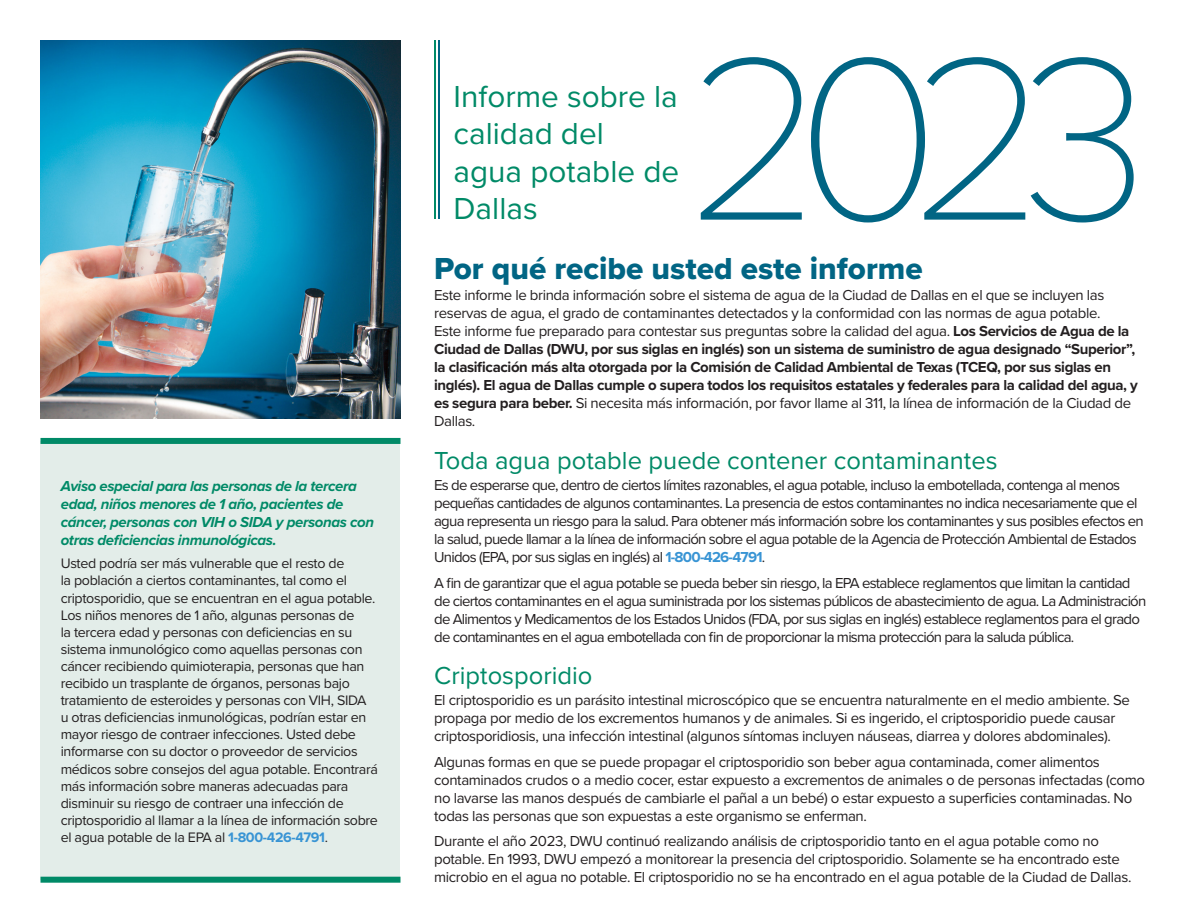
<style>
.page{position:relative;width:1188px;height:918px;background:#fff}
.page>*{position:absolute;margin:0;border:0;box-sizing:border-box;transform-origin:0 0}
.t1{font:100 240px "Proxima Nova T";color:#016584}
.t2{font:31.5px/37.5px "Proxima Nova";color:#008a67}
.t3{font:31.5px "Proxima Nova Extrabld";color:#016584}
.t4{font:25.5px "Proxima Nova";color:#008a67}
.t5{font:15px/18px "Proxima Nova";letter-spacing:-.025em;color:#231f20}
.t6{font:15px/18px "Proxima Nova";letter-spacing:-.05em;color:#231f20}
.t7{font:italic 700 15px/18px "Proxima Nova";letter-spacing:-.025em;color:#008a67}
.t8{font:14.25px/17.1px "Proxima Nova";letter-spacing:-.025em;color:#231f20}
.s1{font-weight:700;color:#3894d4}
.s2{font-weight:700}
</style>
<div class="page">
<div style="left:40px;top:441px;width:360px;height:439px;background:#e3ede9"></div>
<div style="left:40px;top:438px;width:360px;height:6px;background:#008a67"></div>
<div style="left:40px;top:877px;width:360px;height:6px;background:#008a67"></div>
<hr style="left:434px;top:40px;width:2px;height:179px;background:#008a67">
<hr style="left:438px;top:40px;width:2px;height:179px;background:#016584">
<img style="left:40px;top:40px;width:360px;height:378px">
<p class="t7" style="left:61px;top:476px;width:315px">Aviso especial para las personas de la tercera edad, niños menores de 1 año, pacientes de cáncer, personas con VIH o SIDA y personas con otras deficiencias inmunológicas.</p>
<p class="t8" style="left:61px;top:554px;width:319px">Usted podría ser más vulnerable que el resto de<br>la población a ciertos contaminantes, tal como el criptosporidio, que se encuentran en el agua potable.<br>Los niños menores de 1 año, algunas personas de<br>la tercera edad y personas con deficiencias en su sistema inmunológico como aquellas personas con cáncer recibiendo quimioterapia, personas que han recibido un trasplante de órganos, personas bajo tratamiento de esteroides y personas con VIH, SIDA<br>u otras deficiencias inmunológicas, podrían estar en mayor riesgo de contraer infecciones. Usted debe informarse con su doctor o proveedor de servicios médicos sobre consejos del agua potable. Encontrará más información sobre maneras adecuadas para disminuir su riesgo de contraer una infección de criptosporidio al llamar a la línea de información sobre el agua potable de la EPA al <span class="s1">1-800-426-4791</span>.</p>
<p class="t2" style="left:454px;top:76px;width:226px">Informe sobre la</p>
<p class="t2" style="left:454px;top:114px;width:227px">calidad del agua potable de<br>Dallas</p>
<p class="t1" style="left:687px;top:-39px;width:464px">2023</p>
<p class="t3" style="left:434px;top:245px;width:490px">Por qué recibe usted este informe</p>
<p class="t5" style="left:434px;top:286px;width:705px">Este informe le brinda información sobre el sistema de agua de la Ciudad de Dallas en el que se incluyen las reservas de agua, el grado de contaminantes detectados y la conformidad con las normas de agua potable.<br>Este informe fue preparado para contestar sus preguntas sobre la calidad del agua. <span class="s2">Los Servicios de Agua de la Ciudad de Dallas (DWU, por sus siglas en inglés) son un sistema de suministro de agua designado “Superior”, la clasificación más alta otorgada por la Comisión de Calidad Ambiental de Texas (TCEQ, por sus siglas en inglés). El agua de Dallas cumple o supera todos los requisitos estatales y federales para la calidad del agua, y es segura para beber.</span> Si necesita más información, por favor llame al 311, la línea de información de la Ciudad de Dallas.</p>
<p class="t4" style="left:434px;top:441px;width:565px">Toda agua potable puede contener contaminantes</p>
<p class="t6" style="left:434px;top:475px;width:711px">Es de esperarse que, dentro de ciertos límites razonables, el agua potable, incluso la embotellada, contenga al menos pequeñas cantidades de algunos contaminantes. La presencia de estos contaminantes no indica necesariamente que el agua representa un riesgo para la salud. Para obtener más información sobre los contaminantes y sus posibles efectos en la salud, puede llamar a la línea de información sobre el agua potable de la Agencia de Protección Ambiental de Estados Unidos (EPA, por sus siglas en inglés) al <span class="s1">1-800-426-4791</span>.</p>
<p class="t6" style="left:434px;top:573px;width:714px">A fin de garantizar que el agua potable se pueda beber sin riesgo, la EPA establece reglamentos que limitan la cantidad de ciertos contaminantes en el agua suministrada por los sistemas públicos de abastecimiento de agua. La Administración de Alimentos y Medicamentos de los Estados Unidos (FDA, por sus siglas en inglés) establece reglamentos para el grado de contaminantes en el agua embotellada con fin de proporcionar la misma protección para la saluda pública.</p>
<p class="t4" style="left:434px;top:657px;width:160px">Criptosporidio</p>
<p class="t5" style="left:434px;top:691px;width:697px">El criptosporidio es un parásito intestinal microscópico que se encuentra naturalmente en el medio ambiente. Se propaga por medio de los excrementos humanos y de animales. Si es ingerido, el criptosporidio puede causar criptosporidiosis, una infección intestinal (algunos síntomas incluyen náuseas, diarrea y dolores abdominales).</p>
<p class="t5" style="left:434px;top:752px;width:713px">Algunas formas en que se puede propagar el criptosporidio son beber agua contaminada, comer alimentos contaminados crudos o a medio cocer, estar expuesto a excrementos de animales o de personas infectadas (como no lavarse las manos después de cambiarle el pañal a un bebé) o estar expuesto a superficies contaminadas. No todas las personas que son expuestas a este organismo se enferman.</p>
<p class="t5" style="left:434px;top:832px;width:699px">Durante el año 2023, DWU continuó realizando análisis de criptosporidio tanto en el agua potable como no potable. En 1993, DWU empezó a monitorear la presencia del criptosporidio. Solamente se ha encontrado este microbio en el agua no potable. El criptosporidio no se ha encontrado en el agua potable de la Ciudad de Dallas.</p>
</div>
